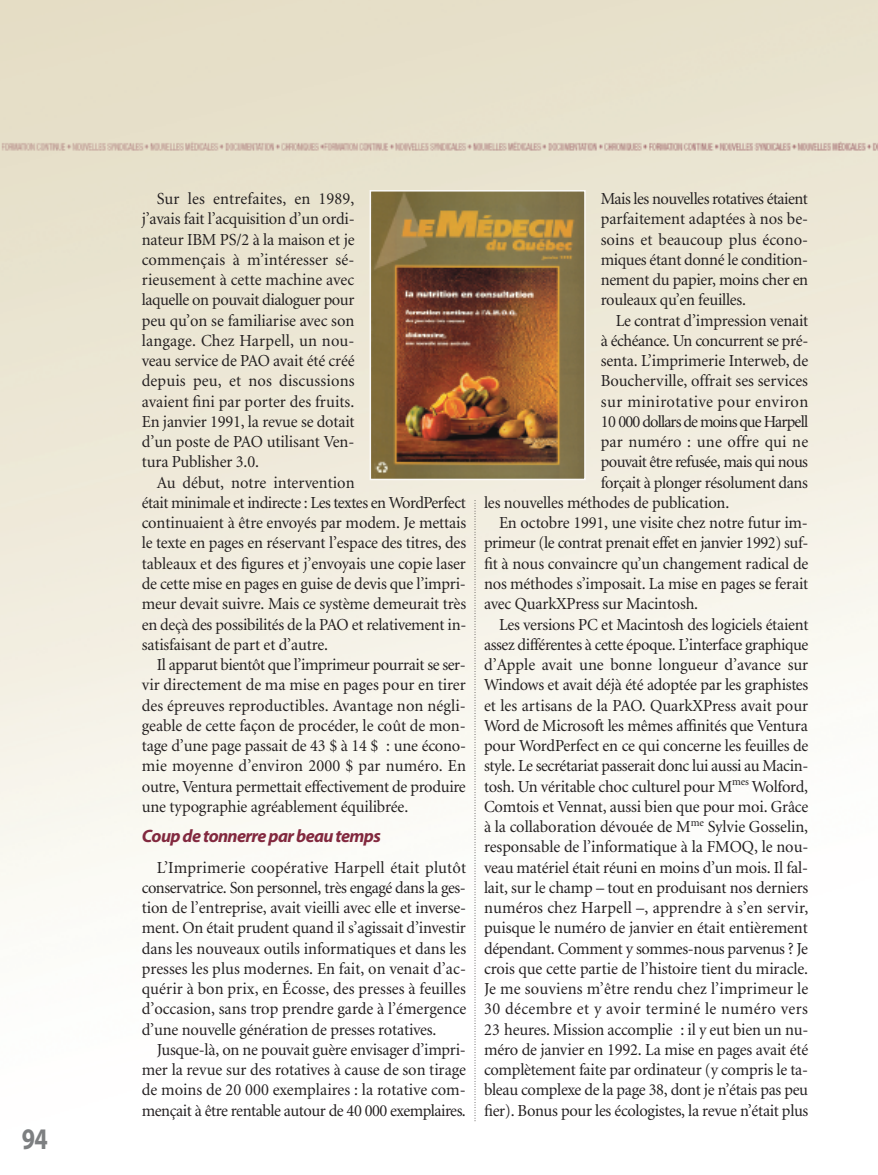
<style>
.page{position:relative;width:878px;height:1175px;background:#fff}
.page>*{position:absolute;margin:0;border:0;box-sizing:border-box;transform-origin:0 0}
.t1{font:700 30px "Myriad";color:#7d7f81;scale:.8 1}
.t2{font:italic 700 18px "Myriad";letter-spacing:-.035em;color:#82293f}
.t3{font:16.8px/20.2px "Minion";letter-spacing:-.01em;color:#231f20;text-align:justify}
.t4{font:16.8px "Minion";letter-spacing:.01em;color:#231f20}
.t5{font:16.8px "Minion";letter-spacing:.03em;color:#231f20}
.t6{font:16.8px "Minion";letter-spacing:-.035em;color:#231f20}
.t7{font:16.8px "Minion";letter-spacing:-.055em;color:#231f20}
.t8{font:16.8px "Minion";letter-spacing:.025em;color:#231f20}
</style>
<div class="page">
<img style="left:0;top:0;width:878px;height:1122px">
<svg style="left:474px;top:500px;width:1px;height:621px"></svg>
<img style="left:372px;top:193px;width:210px;height:284px">
<div style="left:369px;top:190px;width:216px;height:290px;border:2px solid #fbfaf8"></div>
<h1 class="t1" style="left:22px;top:1127px;width:34px">94</h1>
<p class="t3" style="left:142px;top:190px;width:214px;text-indent:15px">Sur les entrefaites, en 1989, j’avais fait l’acquisition d’un ordi&shy;nateur IBM PS/2 à la maison et je commençais à m’intéresser sé&shy;rieusement à cette machine avec laquelle on pouvait dialoguer pour peu qu’on se familiarise avec son langage. Chez Harpell, un nou&shy;veau service de PAO avait été créé depuis peu, et nos discussions avaient fini par porter des fruits.<br>En janvier 1991, la revue se dotait d’un poste de PAO utilisant Ven&shy;tura Publisher 3.0.</p>
<p class="t3" style="left:142px;top:473px;width:326px;text-align:left;text-indent:15px">Au début, notre intervention<br>était minimale et indirecte : Les textes en WordPerfect continuaient à être envoyés par modem. Je mettais le texte en pages en réservant l’espace des titres, des tableaux et des figures et j’envoyais une copie laser de cette mise en pages en guise de devis que l’impri&shy;meur devait suivre. Mais ce système demeurait très en deçà des possibilités de la PAO et relativement in&shy;satisfaisant de part et d’autre.</p>
<p class="t3" style="left:142px;top:656px;width:326px;text-indent:15px">Il apparut bientôt que l’imprimeur pourrait se ser&shy;vir directement de ma mise en pages pour en tirer des épreuves reproductibles. Avantage non négli&shy;geable de cette façon de procéder, le coût de mon&shy;tage d’une page passait de 43 $ à 14 $ : une écono&shy;mie moyenne d’environ 2000 $ par numéro. En outre, Ventura permettait effectivement de produire une typographie agréablement équilibrée.</p>
<p class="t2" style="left:142px;top:829px;width:240px">Coup de tonnerre par beau temps</p>
<p class="t3" style="left:142px;top:858px;width:326px;text-indent:15px">L’Imprimerie coopérative Harpell était plutôt conservatrice. Son personnel, très engagé dans la ges&shy;tion de l’entreprise, avait vieilli avec elle et inverse&shy;ment. On était prudent quand il s’agissait d’investir dans les nouveaux outils informatiques et dans les presses les plus modernes. En fait, on venait d’ac&shy;quérir à bon prix, en Écosse, des presses à feuilles d’occasion, sans trop prendre garde à l’émergence d’une nouvelle génération de presses rotatives.</p>
<p class="t3" style="left:142px;top:1040px;width:325px;text-indent:15px">Jusque-là, on ne pouvait guère envisager d’impri&shy;mer la revue sur des rotatives à cause de son tirage de moins de 20 000 exemplaires : la rotative com&shy;mençait à être rentable autour de 40 000 exemplaires.</p>
<p class="t3" style="left:600px;top:190px;width:209px">Mais les nouvelles rotatives étaient parfaitement adaptées à nos be&shy;soins et beaucoup plus écono&shy;miques étant donné le condition&shy;nement du papier, moins cher en rouleaux qu’en feuilles.</p>
<p class="t3" style="left:615px;top:311px;width:194px">Le contrat d’impression venait</p>
<p class="t3" style="left:600px;top:332px;width:209px">à échéance. Un concurrent se pré-</p>
<p class="t3" style="left:600px;top:352px;width:209px">senta. L’imprimerie Interweb, de</p>
<p class="t3" style="left:600px;top:372px;width:209px">Boucherville, offrait ses services</p>
<p class="t8" style="left:600px;top:395px;width:209px">sur minirotative pour environ</p>
<p class="t7" style="left:600px;top:415px;width:209px">10 000 dollars de moins que Harpell</p>
<p class="t4" style="left:600px;top:435px;width:209px">par numéro : une offre qui ne</p>
<p class="t6" style="left:600px;top:455px;width:209px">pouvait être refusée, mais qui nous</p>
<p class="t3" style="left:600px;top:473px;width:209px">forçait à plonger résolument dans</p>
<p class="t3" style="left:484px;top:494px;width:247px">les nouvelles méthodes de publication.</p>
<p class="t3" style="left:499px;top:514px;width:310px">En octobre 1991, une visite chez notre futur im-</p>
<p class="t3" style="left:484px;top:534px;width:326px">primeur (le contrat prenait effet en janvier 1992) suf-</p>
<p class="t3" style="left:484px;top:554px;width:326px">fit à nous convaincre qu’un changement radical de</p>
<p class="t3" style="left:484px;top:575px;width:326px">nos méthodes s’imposait. La mise en pages se ferait</p>
<p class="t3" style="left:484px;top:595px;width:216px">avec QuarkXPress sur Macintosh.</p>
<p class="t3" style="left:499px;top:615px;width:311px">Les versions PC et Macintosh des logiciels étaient</p>
<p class="t3" style="left:484px;top:635px;width:326px">assez différentes à cette époque. L’interface graphique</p>
<p class="t3" style="left:484px;top:656px;width:326px">d’Apple avait une bonne longueur d’avance sur</p>
<p class="t3" style="left:484px;top:676px;width:326px">Windows et avait déjà été adoptée par les graphistes</p>
<p class="t3" style="left:484px;top:696px;width:326px">et les artisans de la PAO. QuarkXPress avait pour</p>
<p class="t3" style="left:484px;top:716px;width:325px">Word de Microsoft les mêmes affinités que Ventura</p>
<p class="t3" style="left:484px;top:737px;width:326px">pour WordPerfect en ce qui concerne les feuilles de</p>
<p class="t3" style="left:484px;top:757px;width:326px">style. Le secrétariat passerait donc lui aussi au Macin-</p>
<p class="t3" style="left:484px;top:777px;width:325px">tosh. Un véritable choc culturel pour M<sup>mes</sup> Wolford,</p>
<p class="t3" style="left:484px;top:797px;width:326px">Comtois et Vennat, aussi bien que pour moi. Grâce</p>
<p class="t3" style="left:484px;top:818px;width:325px">à la collaboration dévouée de M<sup>me</sup> Sylvie Gosselin,</p>
<p class="t3" style="left:484px;top:838px;width:326px">responsable de l’informatique à la FMOQ, le nou-</p>
<p class="t3" style="left:484px;top:858px;width:325px">veau matériel était réuni en moins d’un mois. Il fal-</p>
<p class="t3" style="left:484px;top:878px;width:326px">lait, sur le champ – tout en produisant nos derniers</p>
<p class="t4" style="left:484px;top:901px;width:326px">numéros chez Harpell –, apprendre à s’en servir,</p>
<p class="t3" style="left:484px;top:919px;width:325px">puisque le numéro de janvier en était entièrement</p>
<p class="t3" style="left:484px;top:939px;width:325px">dépendant. Comment y sommes-nous parvenus ? Je</p>
<p class="t3" style="left:484px;top:959px;width:326px">crois que cette partie de l’histoire tient du miracle.</p>
<p class="t4" style="left:484px;top:982px;width:326px">Je me souviens m’être rendu chez l’imprimeur le</p>
<p class="t5" style="left:484px;top:1002px;width:325px">30 décembre et y avoir terminé le numéro vers</p>
<p class="t3" style="left:484px;top:1020px;width:326px">23 heures. Mission accomplie : il y eut bien un nu-</p>
<p class="t3" style="left:484px;top:1040px;width:326px">méro de janvier en 1992. La mise en pages avait été</p>
<p class="t3" style="left:484px;top:1061px;width:325px">complètement faite par ordinateur (y compris le ta-</p>
<p class="t3" style="left:484px;top:1081px;width:325px">bleau complexe de la page 38, dont je n’étais pas peu</p>
<p class="t3" style="left:484px;top:1101px;width:326px">fier). Bonus pour les écologistes, la revue n’était plus</p>
</div>
